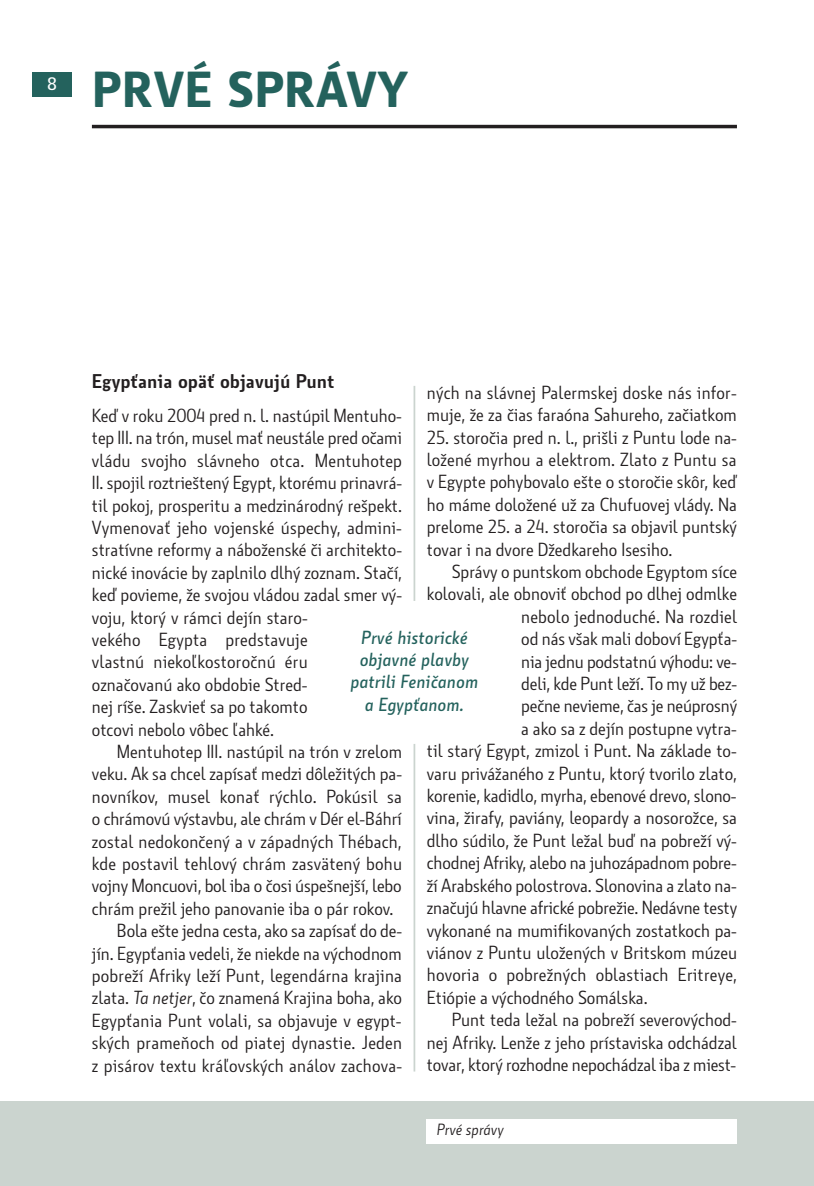
<style>
.page{position:relative;width:814px;height:1186px;background:#fff}
.page>*{position:absolute;margin:0;border:0;box-sizing:border-box;transform-origin:0 0}
.t1{font:700 49px "Botanika Demi CE";color:#24625d}
.t2{font:700 19.25px "Botanika Lite CE";color:#231f20}
.t3{font:18.38px/22.4px "Botanika Lite CE";color:#231f20}
.t4{font:italic 18.38px/22.4px "Botanika Demi CE";color:#24625d;text-align:center}
.t5{font:17.5px "Botanika Demi CE";color:#fff}
.t6{font:italic 15.75px "Botanika Lite CE";color:#231f20}
.s1{font-style:italic}
</style>
<div class="page">
<hr style="left:413px;top:386px;width:2px;height:215px;background:#cbd4cf">
<hr style="left:413px;top:744px;width:2px;height:327px;background:#cbd4cf">
<div style="left:0;top:1101px;width:814px;height:85px;background:#cbd4cf"></div>
<div style="left:32px;top:72px;width:40px;height:25px;background:#24625d"></div>
<div style="left:427px;top:1119px;width:310px;height:25px;background:#fff"></div>
<hr style="left:92px;top:125px;width:645px;height:3px;background:#231f20">
<p class="t5" style="left:47px;top:77px;width:11px">8</p>
<h1 class="t1" style="left:92px;top:72px;width:318px">PRVÉ SPRÁVY</h1>
<p class="t2" style="left:92px;top:374px;width:244px">Egypťania opäť objavujú Punt</p>
<p class="t3" style="left:92px;top:406px;width:312px">Keď v roku 2004 pred n. l. nastúpil Mentuho&shy;tep III. na trón, musel mať neustále pred očami vládu svojho slávneho otca. Mentuhotep II. spojil roztrieštený Egypt, ktorému prinavrá&shy;til pokoj, prosperitu a medzinárodný rešpekt.<br>Vymenovať jeho vojenské úspechy, admini&shy;stratívne reformy a náboženské či architekto&shy;nické inovácie by zaplnilo dlhý zoznam. Stačí, keď povieme, že svojou vládou zadal smer vý&shy;voju, ktorý v rámci dejín staro-<br>vekého Egypta predstavuje<br>vlastnú niekoľkostoročnú éru<br>označovanú ako obdobie Stred-<br>nej ríše. Zaskvieť sa po takomto<br>otcovi nebolo vôbec ľahké.</p>
<p class="t3" style="left:117px;top:742px;width:287px">Mentuhotep III. nastúpil na trón v zrelom</p>
<p class="t3" style="left:92px;top:765px;width:312px">veku. Ak sa chcel zapísať medzi dôležitých pa-</p>
<p class="t3" style="left:92px;top:787px;width:312px">novníkov, musel konať rýchlo. Pokúsil sa</p>
<p class="t3" style="left:92px;top:809px;width:311px">o chrámovú výstavbu, ale chrám v Dér el-Báhrí</p>
<p class="t3" style="left:92px;top:832px;width:311px">zostal nedokončený a v západných Thébach,</p>
<p class="t3" style="left:92px;top:854px;width:312px">kde postavil tehlový chrám zasvätený bohu</p>
<p class="t3" style="left:92px;top:876px;width:311px">vojny Moncuovi, bol iba o čosi úspešnejší, lebo</p>
<p class="t3" style="left:92px;top:899px;width:303px">chrám prežil jeho panovanie iba o pár rokov.</p>
<p class="t3" style="left:117px;top:921px;width:287px">Bola ešte jedna cesta, ako sa zapísať do de-</p>
<p class="t3" style="left:92px;top:944px;width:311px">jín. Egypťania vedeli, že niekde na východnom</p>
<p class="t3" style="left:92px;top:966px;width:312px">pobreží Afriky leží Punt, legendárna krajina</p>
<p class="t3" style="left:92px;top:988px;width:312px">zlata. <span class="s1">Ta netjer</span>, čo znamená Krajina boha, ako</p>
<p class="t3" style="left:92px;top:1011px;width:311px">Egypťania Punt volali, sa objavuje v egypt-</p>
<p class="t3" style="left:92px;top:1033px;width:312px">ských prameňoch od piatej dynastie. Jeden</p>
<p class="t3" style="left:92px;top:1056px;width:312px">z pisárov textu kráľovských análov zachova-</p>
<p class="t3" style="left:427px;top:383px;width:312px">ných na slávnej Palermskej doske nás infor&shy;muje, že za čias faraóna Sahureho, začiatkom</p>
<p class="t3" style="left:427px;top:428px;width:312px;text-align:justify">25. storočia pred n. l., prišli z Puntu lode na&shy;ložené myrhou a elektrom. Zlato z Puntu sa v Egypte pohybovalo ešte o storočie skôr, keď ho máme doložené už za Chufuovej vlády. Na prelome 25. a 24. storočia sa objavil puntský tovar i na dvore Džedkareho Isesiho.</p>
<p class="t3" style="left:452px;top:562px;width:287px">Správy o puntskom obchode Egyptom síce</p>
<p class="t3" style="left:427px;top:585px;width:312px">kolovali, ale obnoviť obchod po dlhej odmlke</p>
<p class="t3" style="left:521px;top:607px;width:217px">nebolo jednoduché. Na rozdiel</p>
<p class="t3" style="left:521px;top:629px;width:217px">od nás však mali doboví Egypťa-</p>
<p class="t3" style="left:521px;top:652px;width:217px">nia jednu podstatnú výhodu: ve-</p>
<p class="t3" style="left:521px;top:674px;width:217px">deli, kde Punt leží. To my už bez-</p>
<p class="t3" style="left:521px;top:697px;width:217px">pečne nevieme, čas je neúprosný</p>
<p class="t3" style="left:521px;top:719px;width:217px">a ako sa z dejín postupne vytra-</p>
<p class="t3" style="left:427px;top:741px;width:311px">til starý Egypt, zmizol i Punt. Na základe to-</p>
<p class="t3" style="left:427px;top:764px;width:312px">varu privážaného z Puntu, ktorý tvorilo zlato,</p>
<p class="t3" style="left:427px;top:786px;width:311px">korenie, kadidlo, myrha, ebenové drevo, slono-</p>
<p class="t3" style="left:427px;top:809px;width:312px">vina, žirafy, paviány, leopardy a nosorožce, sa</p>
<p class="t3" style="left:427px;top:831px;width:312px">dlho súdilo, že Punt ležal buď na pobreží vý-</p>
<p class="t3" style="left:427px;top:853px;width:311px">chodnej Afriky, alebo na juhozápadnom pobre-</p>
<p class="t3" style="left:427px;top:876px;width:311px">ží Arabského polostrova. Slonovina a zlato na-</p>
<p class="t3" style="left:427px;top:898px;width:312px">značujú hlavne africké pobrežie. Nedávne testy</p>
<p class="t3" style="left:427px;top:921px;width:312px">vykonané na mumifikovaných zostatkoch pa-</p>
<p class="t3" style="left:427px;top:943px;width:312px">viánov z Puntu uložených v Britskom múzeu</p>
<p class="t3" style="left:427px;top:965px;width:312px">hovoria o pobrežných oblastiach Eritreye,</p>
<p class="t3" style="left:427px;top:988px;width:222px">Etiópie a východného Somálska.</p>
<p class="t3" style="left:452px;top:1010px;width:287px">Punt teda ležal na pobreží severovýchod-</p>
<p class="t3" style="left:427px;top:1033px;width:312px">nej Afriky. Lenže z jeho prístaviska odchádzal</p>
<p class="t3" style="left:427px;top:1055px;width:311px">tovar, ktorý rozhodne nepochádzal iba z miest-</p>
<p class="t4" style="left:350px;top:628px;width:129px">Prvé historické objavné plavby patrili Feničanom a Egypťanom.</p>
<p class="t6" style="left:437px;top:1124px;width:68px">Prvé správy</p>
</div>
